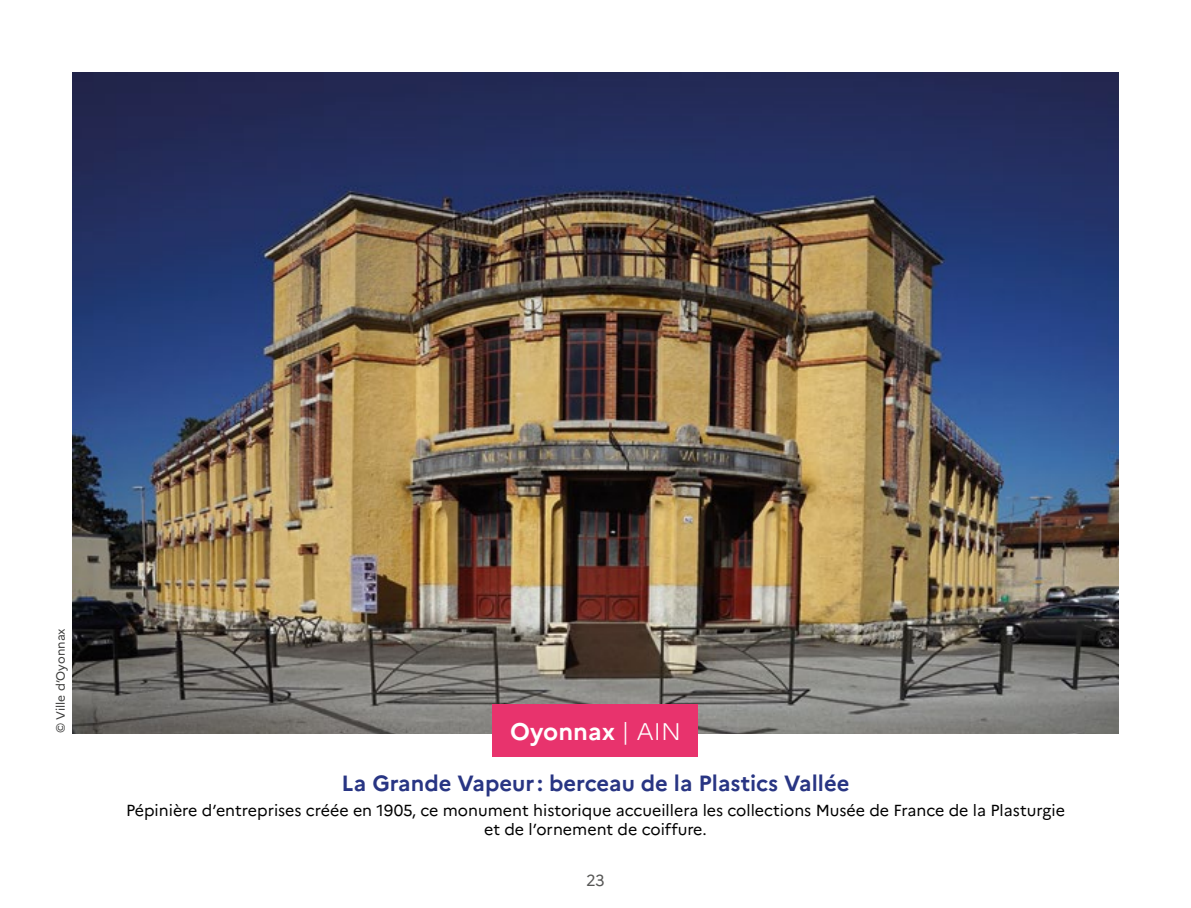
<style>
.page{position:relative;width:1191px;height:908px;background:#fff}
.page>*{position:absolute;margin:0;border:0;box-sizing:border-box;transform-origin:0 0}
.t1{font:700 24px "Marianne";color:#fff}
.t2{font:700 22px "Marianne";color:#283583}
.t3{font:16px/19.2px "Marianne";color:#000;text-align:center}
.t4{font:16px "Marianne";color:#575756}
.t5{font:12px "Marianne";color:#3c3c3b}
.s1{font-weight:300}
</style>
<div class="page">
<img style="left:72px;top:72px;width:1047px;height:661px">
<div style="left:493px;top:704px;width:205px;height:52px;background:#e8336d"></div>
<p class="t5" style="left:53px;top:733px;width:107px;rotate:-90deg">© Ville d’Oyonnax</p>
<h1 class="t1" style="left:510px;top:716px;width:172px">Oyonnax <span class="s1">| AIN</span></h1>
<h2 class="t2" style="left:341px;top:769px;width:509px">La Grande Vapeur : berceau de la Plastics Vallée</h2>
<p class="t3" style="left:126px;top:799px;width:940px">Pépinière d’entreprises créée en 1905, ce monument historique accueillera les collections Musée de France de la Plasturgie et de l’ornement de coiffure.</p>
<p class="t4" style="left:586px;top:870px;width:20px">23</p>
</div>
